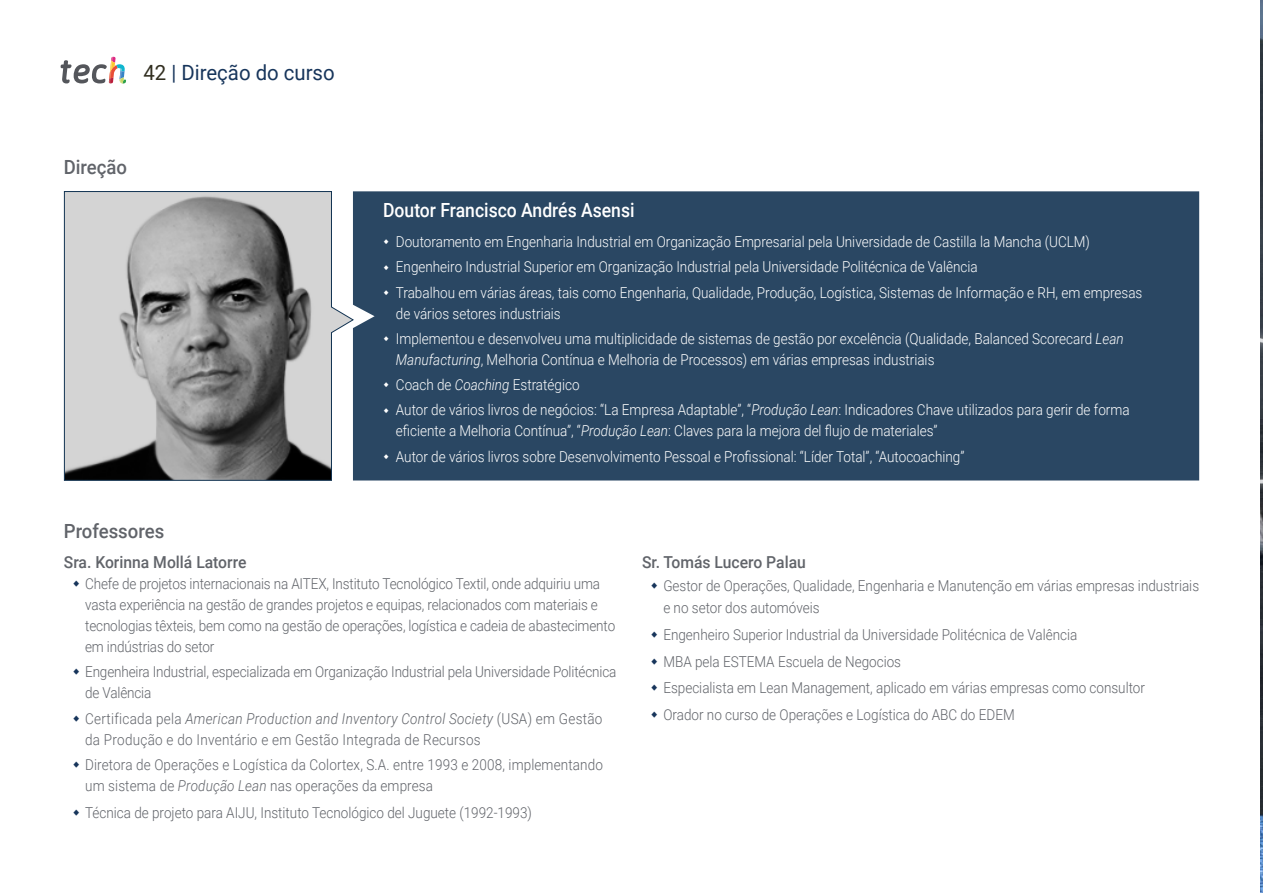
<style>
.page{position:relative;width:1263px;height:893px;background:#fff}
.page>*{position:absolute;margin:0;border:0;box-sizing:border-box;transform-origin:0 0}
.t1{font:21px "Roboto";color:#17355b}
.t2{font:500 19.5px "Roboto";color:#fff;scale:.9 1}
.t3{font:500 19.5px "Roboto";color:#61646a;scale:.95 1}
.t4{font:500 16.5px "Roboto";color:#61646a;scale:.95 1}
.t5{font:300 15px/21px "Roboto";color:#61646a;scale:.9 1}
.t6{font:300 15px/25.2px "Roboto";color:#fff;scale:.9 1}
.t7{font:300 15px/21px "Roboto";letter-spacing:.02em;color:#61646a;scale:.9 1}
.s1{color:#312e20}
.s2{font-style:italic}
</style>
<div class="page">
<img style="left:1261px;top:0;width:2px;height:893px">
<svg style="left:61px;top:57px;width:65px;height:27px"></svg>
<div style="left:354px;top:191px;width:845px;height:289px;background:#2a4763"></div>
<svg style="left:64px;top:191px;width:290px;height:290px;background:#a1a2a3"></svg>
<svg style="left:384px;top:239px;width:4px;height:5px"></svg>
<svg style="left:384px;top:265px;width:4px;height:5px"></svg>
<svg style="left:384px;top:290px;width:4px;height:5px"></svg>
<svg style="left:384px;top:336px;width:4px;height:5px"></svg>
<svg style="left:384px;top:382px;width:4px;height:5px"></svg>
<svg style="left:384px;top:408px;width:4px;height:5px"></svg>
<svg style="left:384px;top:454px;width:4px;height:5px"></svg>
<h1 class="t1" style="left:144px;top:57px;width:193px"><span class="s1">42</span> | Direção do curso</h1>
<h2 class="t3" style="left:64px;top:153px;width:68px">Direção</h2>
<h2 class="t2" style="left:383px;top:196px;width:281px">Doutor Francisco Andrés Asensi</h2>
<p class="t6" style="left:396px;top:229px;width:831px">Doutoramento em Engenharia Industrial em Organização Empresarial pela Universidade de Castilla la Mancha (UCLM)<br>Engenheiro Industrial Superior em Organização Industrial pela Universidade Politécnica de Valência<br>Trabalhou em várias áreas, tais como Engenharia, Qualidade, Produção, Logística, Sistemas de Informação e RH, em empresas</p>
<p class="t6" style="left:396px;top:300px;width:810px">de vários setores industriais<br>Implementou e desenvolveu uma multiplicidade de sistemas de gestão por excelência (Qualidade, Balanced Scorecard <span class="s2">Lean</span></p>
<p class="t6" style="left:396px;top:346px;width:817px"><span class="s2">Manufacturing</span>, Melhoria Contínua e Melhoria de Processos) em várias empresas industriais<br>Coach de <span class="s2">Coaching</span> Estratégico<br>Autor de vários livros de negócios: “La Empresa Adaptable”, “<span class="s2">Produção Lean</span>: Indicadores Chave utilizados para gerir de forma</p>
<p class="t6" style="left:396px;top:418px;width:633px">eficiente a Melhoria Contínua”, “<span class="s2">Produção Lean</span>: Claves para la mejora del flujo de materiales”<br>Autor de vários livros sobre Desenvolvimento Pessoal e Profissional: “Líder Total”, “Autocoaching”</p>
<h2 class="t3" style="left:64px;top:517px;width:107px">Professores</h2>
<p class="t4" style="left:64px;top:551px;width:194px">Sra. Korinna Mollá Latorre</p>
<p class="t5" style="left:85px;top:573px;width:590px">Chefe de projetos internacionais na AITEX, Instituto Tecnológico Textil, onde adquiriu uma vasta experiência na gestão de grandes projetos e equipas, relacionados com materiais e tecnologias têxteis, bem como na gestão de operações, logística e cadeia de abastecimento em indústrias do setor</p>
<p class="t5" style="left:85px;top:661px;width:592px">Engenheira Industrial, especializada em Organização Industrial pela Universidade Politécnica de Valência</p>
<p class="t7" style="left:85px;top:707px;width:576px">Certificada pela <span class="s2">American Production and Inventory Control Society</span> (USA) em Gestão da Produção e do Inventário e em Gestão Integrada de Recursos</p>
<p class="t5" style="left:85px;top:753px;width:577px">Diretora de Operações e Logística da Colortex, S.A. entre 1993 e 2008, implementando um sistema de <span class="s2">Produção Lean</span> nas operações da empresa</p>
<p class="t5" style="left:85px;top:801px;width:498px">Técnica de projeto para AIJU, Instituto Tecnológico del Juguete (1992-1993)</p>
<p class="t4" style="left:642px;top:551px;width:174px">Sr. Tomás Lucero Palau</p>
<p class="t5" style="left:663px;top:573px;width:597px;line-height:22.5px">Gestor de Operações, Qualidade, Engenharia e Manutenção em várias empresas industriais e no setor dos automóveis</p>
<p class="t5" style="left:663px;top:621px;width:537px;line-height:26.7px">Engenheiro Superior Industrial da Universidade Politécnica de Valência<br>MBA pela ESTEMA Escuela de Negocios<br>Especialista em Lean Management, aplicado em várias empresas como consultor Orador no curso de Operações e Logística do ABC do EDEM</p>
</div>
